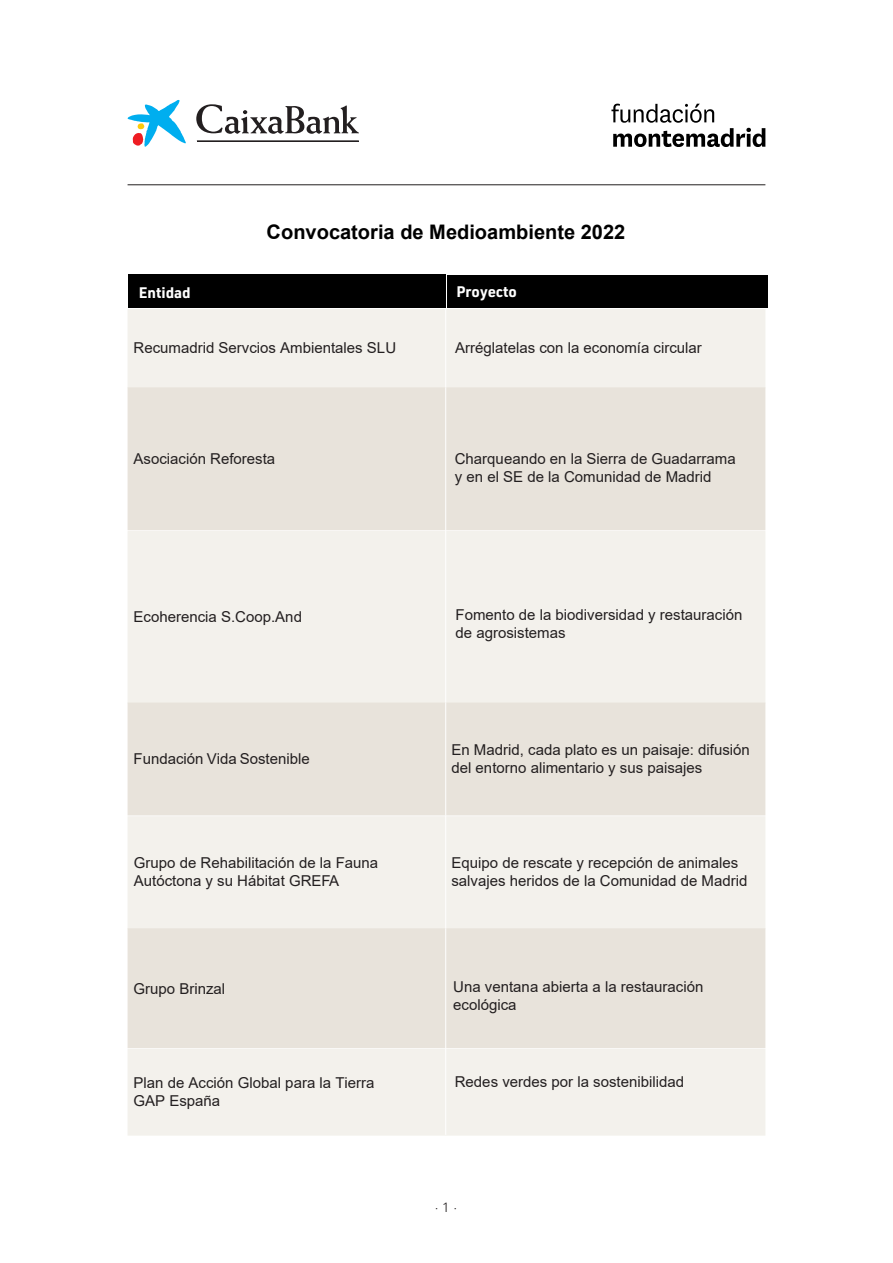
<style>
.page{position:relative;width:893px;height:1263px;background:#fff}
.page>*{position:absolute;margin:0;border:0;box-sizing:border-box;transform-origin:0 0}
.t1{font:700 20.1px "Arial";color:#000}
.t2{font:15px/18px "Arial";color:#231f20}
.t3{font:700 15px "URWDIN";color:#fff}
.t4{font:300 13.5px "Univers LT Std";color:#231f20}
</style>
<div class="page">
<svg style="left:128px;top:100px;width:58px;height:47px"></svg>
<hr style="left:197px;top:140px;width:162px;height:1px;background:#231f20">
<svg style="left:196px;top:104px;width:163px;height:30px"></svg>
<hr style="left:197px;top:141px;width:162px;height:1px;background:#231f20">
<svg style="left:611px;top:104px;width:154px;height:43px"></svg>
<div style="left:128px;top:309px;width:637px;height:826px;background:#f3f1ec"></div>
<svg style="left:128px;top:387px;width:637px;height:661px;background:#ece9e2"></svg>
<hr style="left:445px;top:308px;width:1px;height:79px;background:#fff">
<hr style="left:445px;top:387px;width:1px;height:143px;background:#fff">
<hr style="left:445px;top:530px;width:1px;height:172px;background:#fff">
<hr style="left:445px;top:702px;width:1px;height:113px;background:#fff">
<hr style="left:445px;top:815px;width:1px;height:113px;background:#fff">
<hr style="left:445px;top:928px;width:1px;height:120px;background:#fff">
<hr style="left:445px;top:1048px;width:1px;height:87px;background:#fff">
<hr style="left:128px;top:184px;width:637px;height:1px;background:#231f20">
<div style="left:128px;top:275px;width:317px;height:33px;background:#000"></div>
<div style="left:447px;top:275px;width:320px;height:33px;background:#000"></div>
<h1 class="t1" style="left:267px;top:218px;width:360px">Convocatoria de Medioambiente 2022</h1>
<p class="t3" style="left:139px;top:282px;width:53px">Entidad</p>
<p class="t3" style="left:457px;top:281px;width:62px">Proyecto</p>
<p class="t2" style="left:134px;top:339px;width:264px">Recumadrid Servcios Ambientales SLU</p>
<p class="t2" style="left:455px;top:339px;width:248px">Arréglatelas con la economía circular</p>
<p class="t2" style="left:134px;top:450px;width:143px">Asociación Reforesta</p>
<p class="t2" style="left:455px;top:450px;width:282px">Charqueando en la Sierra de Guadarrama y en el SE de la Comunidad de Madrid</p>
<p class="t2" style="left:134px;top:607px;width:170px">Ecoherencia S.Coop.And</p>
<p class="t2" style="left:456px;top:606px;width:288px">Fomento de la biodiversidad y restauración de agrosistemas</p>
<p class="t2" style="left:134px;top:750px;width:178px">Fundación Vida Sostenible</p>
<p class="t2" style="left:451px;top:741px;width:300px">En Madrid, cada plato es un paisaje: difusión del entorno alimentario y sus paisajes</p>
<p class="t2" style="left:134px;top:854px;width:246px">Grupo de Rehabilitación de la Fauna<br>Autóctona y su Hábitat GREFA</p>
<p class="t2" style="left:451px;top:854px;width:297px">Equipo de rescate y recepción de animales salvajes heridos de la Comunidad de Madrid</p>
<p class="t2" style="left:134px;top:979px;width:93px">Grupo Brinzal</p>
<p class="t2" style="left:453px;top:977px;width:252px">Una ventana abierta a la restauración ecológica</p>
<p class="t2" style="left:134px;top:1073px;width:242px">Plan de Acción Global para la Tierra<br>GAP España</p>
<p class="t2" style="left:455px;top:1072px;width:231px">Redes verdes por la sostenibilidad</p>
<p class="t4" style="left:435px;top:1199px;width:24px">· 1 ·</p>
</div>
